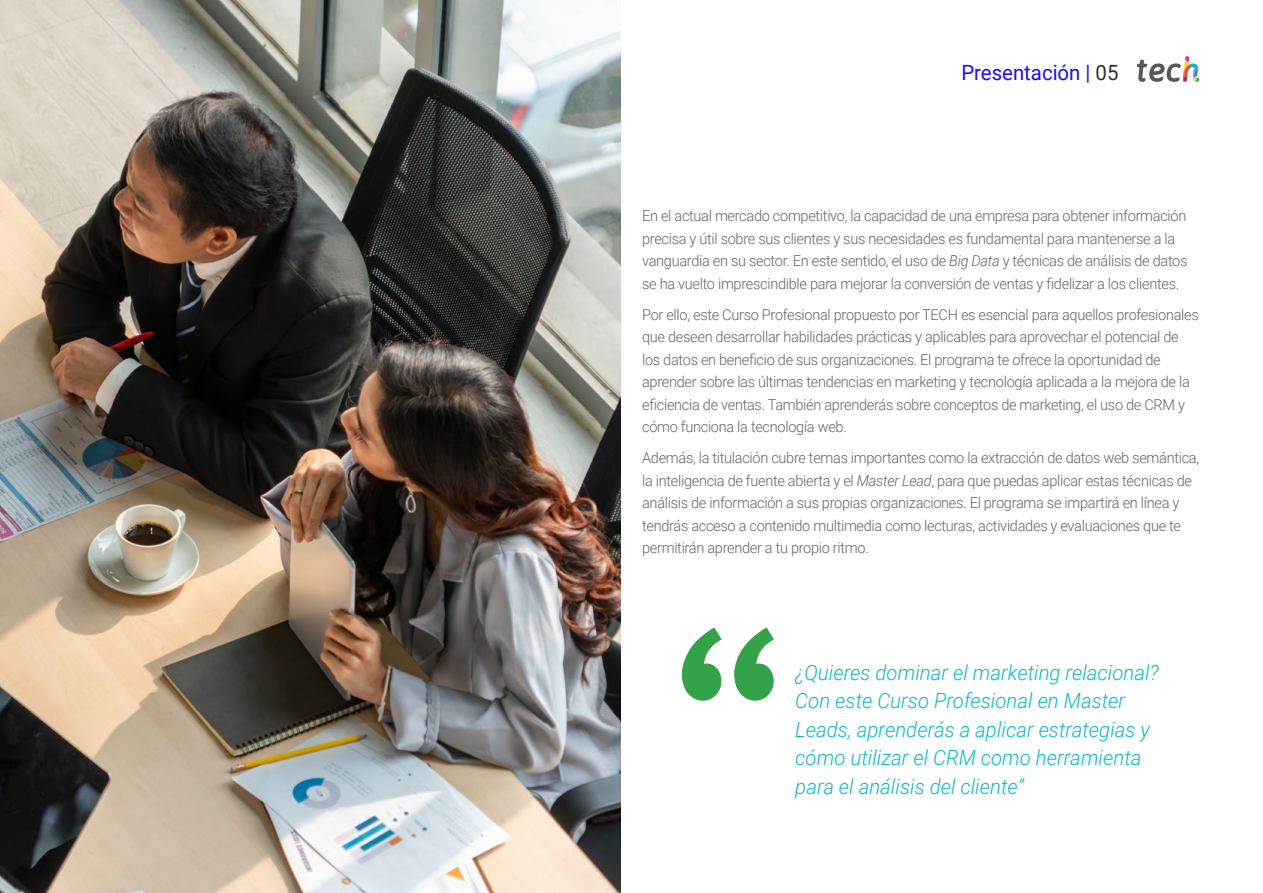
<style>
.page{position:relative;width:1263px;height:893px;background:#fff}
.page>*{position:absolute;margin:0;border:0;box-sizing:border-box;transform-origin:0 0}
.t1{font:italic 300 21px/28.5px "Roboto";color:#0fb6cf}
.t2{font:21px "Roboto";color:#1f0dec}
.t3{font:300 15px/22.5px "Roboto";letter-spacing:-.02em;color:#61646a}
.s1{color:#312e20}
.s2{font-style:italic}
</style>
<div class="page">
<svg style="left:682px;top:627px;width:92px;height:74px"></svg>
<img style="left:0;top:0;width:621px;height:893px">
<svg style="left:1137px;top:56px;width:62px;height:26px"></svg>
<h1 class="t2" style="left:961px;top:57px;width:159px">Presentación | <span class="s1">05</span></h1>
<p class="t3" style="left:642px;top:204px;width:547px">En el actual mercado competitivo, la capacidad de una empresa para obtener información precisa y útil sobre sus clientes y sus necesidades es fundamental para mantenerse a la vanguardia en su sector. En este sentido, el uso de <span class="s2">Big Data</span> y técnicas de análisis de datos se ha vuelto imprescindible para mejorar la conversión de ventas y fidelizar a los clientes.</p>
<p class="t3" style="left:642px;top:303px;width:558px">Por ello, este Curso Profesional propuesto por TECH es esencial para aquellos profesionales que deseen desarrollar habilidades prácticas y aplicables para aprovechar el potencial de los datos en beneficio de sus organizaciones. El programa te ofrece la oportunidad de aprender sobre las últimas tendencias en marketing y tecnología aplicada a la mejora de la eficiencia de ventas. También aprenderás sobre conceptos de marketing, el uso de CRM y cómo funciona la tecnología web.</p>
<p class="t3" style="left:642px;top:446px;width:559px">Además, la titulación cubre temas importantes como la extracción de datos web semántica, la inteligencia de fuente abierta y el <span class="s2">Master Lead</span>, para que puedas aplicar estas técnicas de análisis de información a sus propias organizaciones. El programa se impartirá en línea y tendrás acceso a contenido multimedia como lecturas, actividades y evaluaciones que te permitirán aprender a tu propio ritmo.</p>
<h1 class="t1" style="left:795px;top:657px;width:365px">¿Quieres dominar el marketing relacional?<br>Con este Curso Profesional en Master Leads, aprenderás a aplicar estrategias y cómo utilizar el CRM como herramienta para el análisis del cliente”</h1>
</div>
